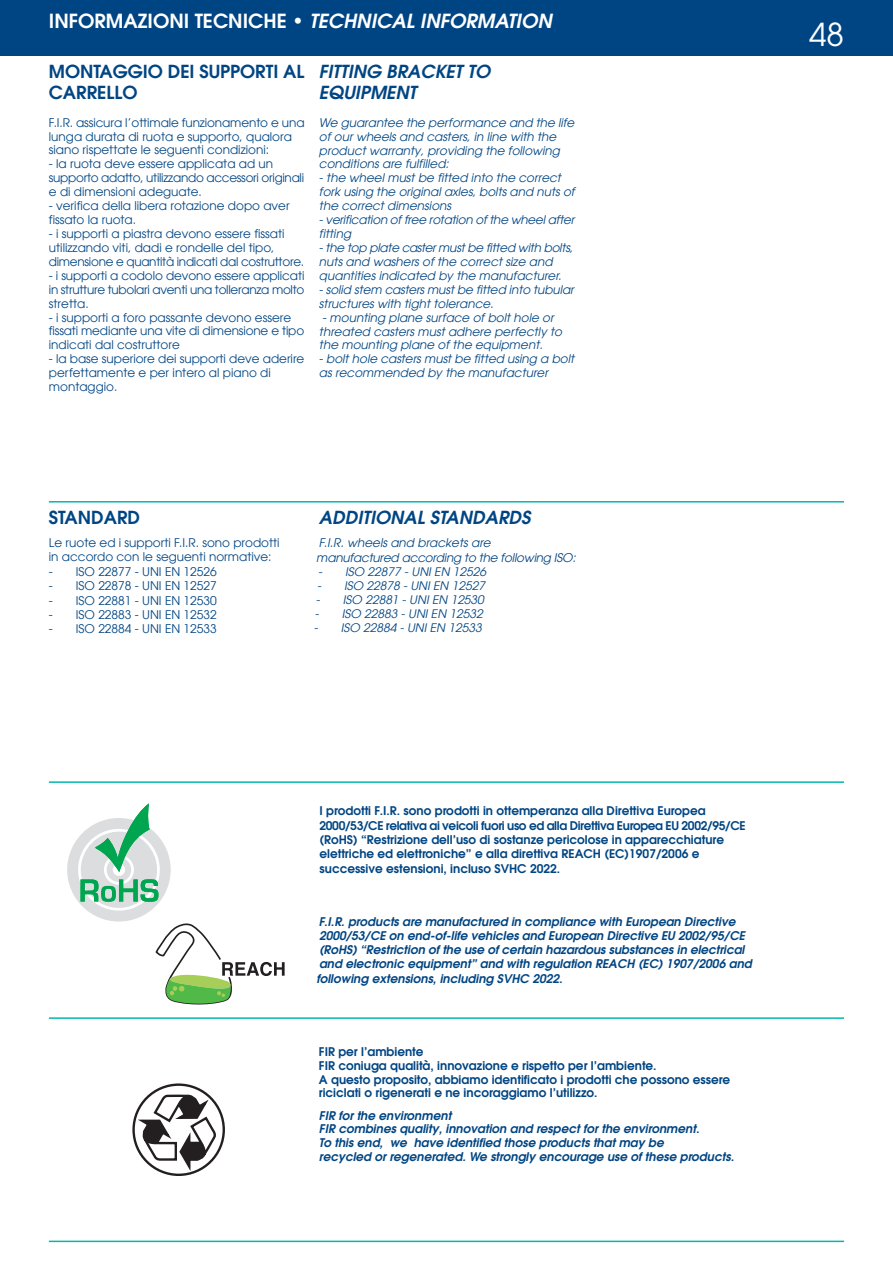
<style>
.page{position:relative;width:893px;height:1263px;background:#fff}
.page>*{position:absolute;margin:0;border:0;box-sizing:border-box;transform-origin:0 0}
.t1{font:31.5px "ITC Avant Garde Pro";color:#fff}
.t2{font:600 19.5px "Avant Garde";color:#fff}
.t3{font:italic 600 18px/20.9px "Avant Garde";color:#004583}
.t4{font:600 18px/20.9px "Avant Garde";letter-spacing:-.005em;color:#004583}
.t5{font:12px/14px "Avant Garde";color:#004583}
.t6{font:italic 12px/14px "Avant Garde";color:#004583}
.t7{font:italic 600 12px/14.1px "Avant Garde";color:#004583}
.t8{font:600 12px/14.4px "Avant Garde";color:#004583}
.t9{font:italic 11.85px "Avant Garde";color:#004583}
.s1{font-style:italic}
</style>
<div class="page">
<hr style="left:49px;top:1240px;width:795px;height:2px;background:#00b8b1">
<hr style="left:49px;top:1017px;width:795px;height:2px;background:#00b8b1">
<div style="left:0;top:0;width:893px;height:55px;background:#004583"></div>
<hr style="left:49px;top:501px;width:795px;height:1px;background:#00b8b1">
<hr style="left:49px;top:781px;width:795px;height:2px;background:#00b8b1">
<svg style="left:133px;top:1090px;width:83px;height:85px"></svg>
<svg style="left:67px;top:803px;width:218px;height:202px"></svg>
<h2 class="t2" style="left:49px;top:14px;width:508px">INFORMAZIONI TECNICHE • <span class="s1">TECHNICAL INFORMATION</span></h2>
<h3 class="t4" style="left:49px;top:63px;width:257px">MONTAGGIO DEI SUPPORTI AL<br>CARRELLO</h3>
<p class="t5" style="left:49px;top:117px;width:257px">F.I.R. assicura l’ottimale funzionamento e una lunga durata di ruota e supporto, qualora siano rispettate le seguenti condizioni:</p>
<p class="t5" style="left:49px;top:158px;width:257px">- la ruota deve essere applicata ad un supporto adatto, utilizzando accessori originali e di dimensioni adeguate.</p>
<p class="t5" style="left:49px;top:200px;width:242px">- verifica della libera rotazione dopo aver fissato la ruota.</p>
<p class="t5" style="left:49px;top:228px;width:257px">- i supporti a piastra devono essere fissati utilizzando viti, dadi e rondelle del tipo, dimensione e quantità indicati dal costruttore.</p>
<p class="t5" style="left:49px;top:270px;width:257px;text-align:justify">- i supporti a codolo devono essere applicati in strutture tubolari aventi una tolleranza molto stretta.</p>
<p class="t5" style="left:49px;top:312px;width:257px">- i supporti a foro passante devono essere fissati mediante una vite di dimensione e tipo indicati dal costruttore</p>
<p class="t5" style="left:49px;top:353px;width:257px">- la base superiore dei supporti deve aderire perfettamente e per intero al piano di montaggio.</p>
<h3 class="t3" style="left:319px;top:63px;width:176px">FITTING BRACKET TO<br>EQUIPMENT</h3>
<p class="t6" style="left:319px;top:117px;width:259px">We guarantee the performance and the life of our wheels and casters, in line with the product warranty, providing the following conditions are fulfilled:</p>
<p class="t6" style="left:319px;top:172px;width:259px">- the wheel must be fitted into the correct fork using the original axles, bolts and nuts of the correct dimensions<br>-verification of free rotation of the wheel after fitting<br>-the top plate castermust be fitted with bolts, nuts and washers of the correct size and quantities indicated by the manufacturer.</p>
<p class="t6" style="left:319px;top:284px;width:258px">- solid stem casters must be fitted into tubular structures with tight tolerance.</p>
<p class="t6" style="left:319px;top:312px;width:247px">- mounting plane surface of bolt hole or threated casters must adhere perfectly to the mounting plane of the equipment.</p>
<p class="t6" style="left:319px;top:353px;width:259px">- bolt hole casters must be fitted using a bolt as recommended by the manufacturer</p>
<h3 class="t4" style="left:49px;top:509px;width:93px">STANDARD</h3>
<p class="t5" style="left:49px;top:537px;width:232px;line-height:14.4px">Le ruote ed i supporti F.I.R. sono prodotti in accordo con le seguenti normative:</p>
<p class="t5" style="left:49px;top:566px;width:169px">- ISO 22877 - UNI EN 12526</p>
<p class="t5" style="left:49px;top:580px;width:169px">- ISO 22878 - UNI EN 12527</p>
<p class="t5" style="left:49px;top:595px;width:169px">- ISO 22881 - UNI EN 12530</p>
<p class="t5" style="left:49px;top:609px;width:169px">- ISO 22883 - UNI EN 12532</p>
<p class="t5" style="left:49px;top:623px;width:169px">- ISO 22884 - UNI EN 12533</p>
<h3 class="t3" style="left:319px;top:509px;width:216px">ADDITIONAL STANDARDS</h3>
<p class="t6" style="left:316px;top:537px;width:263px;line-height:14.4px">F.I.R. wheels and brackets are<br>manufactured according to the following ISO:</p>
<p class="t9" style="left:318px;top:567px;width:172px">- ISO 22877 - UNI EN 12526</p>
<p class="t9" style="left:317px;top:581px;width:172px">- ISO 22878 - UNI EN 12527</p>
<p class="t9" style="left:316px;top:595px;width:172px">- ISO 22881 - UNI EN 12530</p>
<p class="t9" style="left:315px;top:609px;width:172px">- ISO 22883 - UNI EN 12532</p>
<p class="t9" style="left:314px;top:623px;width:172px">- ISO 22884 - UNI EN 12533</p>
<h1 class="t1" style="left:809px;top:15px;width:36px">48</h1>
<p class="t8" style="left:319px;top:805px;width:428px">I prodotti F.I.R. sono prodotti in ottemperanza alla Direttiva Europea 2000/53/CE relativa ai veicoli fuori uso ed alla Direttiva Europea EU 2002/95/CE (RoHS) “Restrizione dell’uso di sostanze pericolose in apparecchiature elettriche ed elettroniche” e alla direttiva REACH (EC)1907/2006 e successive estensioni, incluso SVHC 2022.</p>
<p class="t7" style="left:316px;top:916px;width:439px">F.I.R. products are manufactured in compliance with European Directive 2000/53/CE on end-of -life vehicles and European Directive EU 2002/95/CE (RoHS) “Restriction of the use of certain hazardous substances in electrical and electronic equipment ” and with regulation REACH (EC) 1907/2006 and following extensions, including SVHC 2022.</p>
<p class="t8" style="left:319px;top:1046px;width:413px;line-height:14px">FIR per l’ambiente<br>FIR coniuga qualità, innovazione e rispetto per l’ambiente.<br>A questo proposito, abbiamo identificato i prodotti che possono essere riciclati o rigenerati e ne incoraggiamo l’utilizzo.</p>
<p class="t7" style="left:319px;top:1109px;width:419px">FIR for the environment<br>FIR combines quality, innovation and respect for the environment.<br>To this end, we have identified those products that may be<br>recycled or regenerated. We strongly encourage use of these products.</p>
</div>
